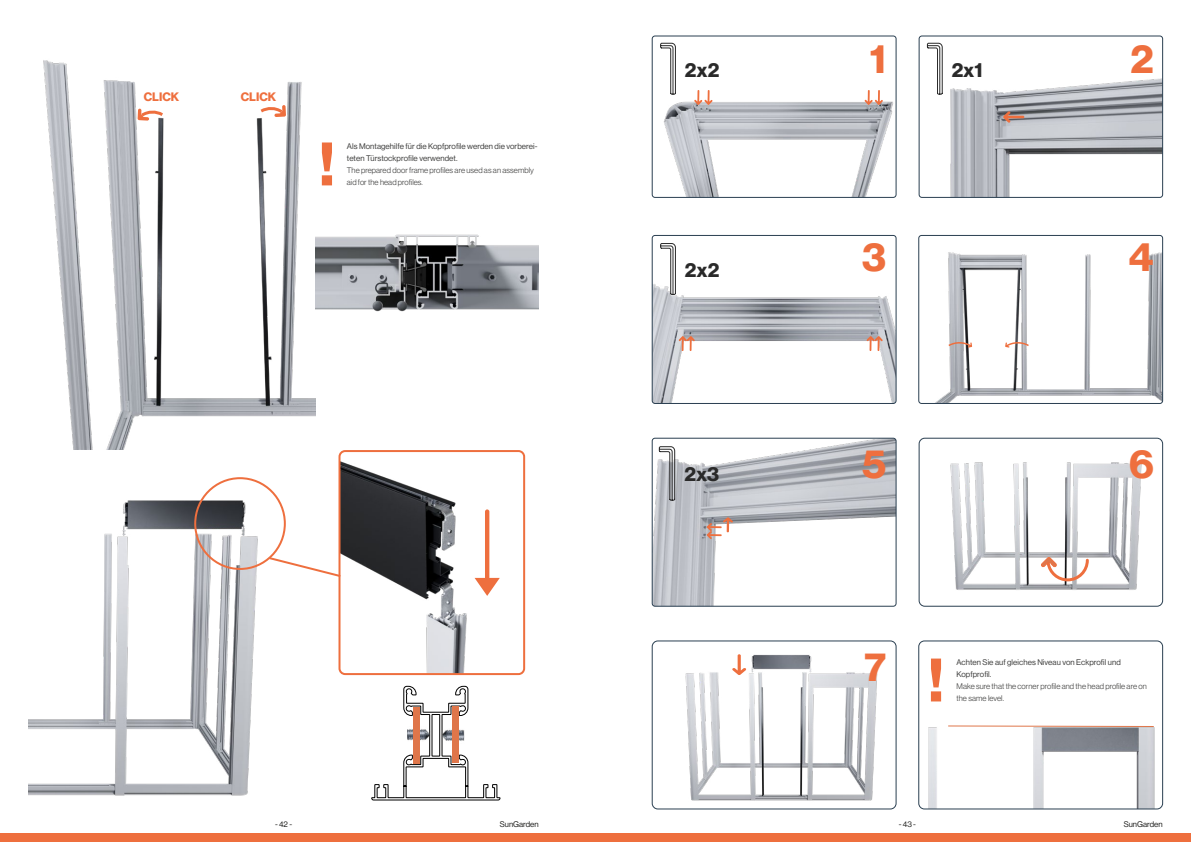
<style>
.page{position:relative;width:1191px;height:842px;background:#fff}
.page>*{position:absolute;margin:0;border:0;box-sizing:border-box;transform-origin:0 0}
.t1{font:700 60px "Neue Haas Display";color:#ee6f3e}
.t2{font:700 40px "Neue Haas Display";color:#ee6f3e}
.t3{font:700 20px "Neue Haas Display";color:#2a2a2a}
.t4{font:700 12px "Neue Haas Display";color:#ee6f3e}
.t5{font:8px/12px "Neue Haas Display";letter-spacing:.01em;color:#3c3c3b}
.t6{font:300 8px/12px "Neue Haas Display";letter-spacing:.01em;color:#3c3c3b}
.t7{font:8px "Neue Haas Display";color:#1d1d1b}
</style>
<div class="page">
<div style="left:0;top:834px;width:1191px;height:8px;background:#ee6f3e"></div>
<img style="left:43px;top:60px;width:272px;height:390px">
<svg style="left:138px;top:109px;width:28px;height:12px"></svg>
<svg style="left:257px;top:105px;width:29px;height:12px"></svg>
<img style="left:28px;top:477px;width:258px;height:319px">
<img style="left:341px;top:453px;width:181px;height:219px">
<div style="left:338px;top:450px;width:187px;height:225px;border:2px solid #ee6f3e;border-radius:6px"></div>
<div style="left:194px;top:477px;width:92px;height:93px;border:2px solid #ee6f3e;border-radius:50%"></div>
<svg style="left:267px;top:556px;width:76px;height:22px"></svg>
<svg style="left:474px;top:509px;width:26px;height:87px"></svg>
<svg style="left:371px;top:686px;width:129px;height:114px"></svg>
<img style="left:407px;top:727px;width:24px;height:18px">
<div style="left:413px;top:708px;width:6px;height:56px;background:#df764a"></div>
<img style="left:441px;top:726px;width:24px;height:18px">
<div style="left:452px;top:707px;width:6px;height:56px;background:#df764a"></div>
<img style="left:315px;top:234px;width:224px;height:78px">
<img style="left:653px;top:641px;width:243px;height:168px">
<div style="left:651px;top:640px;width:245px;height:169px;border:1px solid #2a3f51;border-radius:6px"></div>
<img style="left:664px;top:36px;width:232px;height:160px">
<div style="left:651px;top:36px;width:245px;height:162px;border:1px solid #2a3f51;border-radius:3px"></div>
<img style="left:950px;top:78px;width:211px;height:118px">
<div style="left:918px;top:36px;width:245px;height:162px;border:1px solid #2a3f51;border-radius:3px"></div>
<img style="left:653px;top:235px;width:243px;height:167px">
<div style="left:651px;top:235px;width:245px;height:169px;border:1px solid #2a3f51;border-radius:3px"></div>
<img style="left:936px;top:252px;width:225px;height:150px">
<div style="left:918px;top:235px;width:245px;height:169px;border:1px solid #2a3f51;border-radius:3px"></div>
<img style="left:653px;top:438px;width:243px;height:167px">
<div style="left:651px;top:438px;width:245px;height:169px;border:1px solid #2a3f51;border-radius:3px"></div>
<img style="left:919px;top:727px;width:243px;height:82px">
<div style="left:918px;top:640px;width:245px;height:169px;border:1px solid #2a3f51;border-radius:6px"></div>
<svg style="left:660px;top:42px;width:17px;height:53px"></svg>
<svg style="left:659px;top:242px;width:18px;height:53px"></svg>
<svg style="left:926px;top:42px;width:17px;height:53px"></svg>
<svg style="left:678px;top:336px;width:16px;height:15px"></svg>
<svg style="left:706px;top:517px;width:27px;height:22px"></svg>
<svg style="left:732px;top:654px;width:14px;height:21px"></svg>
<svg style="left:866px;top:336px;width:16px;height:15px"></svg>
<svg style="left:694px;top:90px;width:18px;height:15px"></svg>
<svg style="left:864px;top:90px;width:19px;height:15px"></svg>
<svg style="left:1003px;top:111px;width:21px;height:12px"></svg>
<svg style="left:946px;top:342px;width:27px;height:6px"></svg>
<svg style="left:1004px;top:342px;width:26px;height:6px"></svg>
<img style="left:920px;top:438px;width:242px;height:167px">
<div style="left:918px;top:438px;width:245px;height:169px;border:1px solid #2a3f51;border-radius:6px"></div>
<svg style="left:658px;top:446px;width:18px;height:55px"></svg>
<svg style="left:1040px;top:556px;width:50px;height:27px"></svg>
<svg style="left:948px;top:725px;width:206px;height:2px"></svg>
<h3 class="t4" style="left:144px;top:89px;width:37px">CLICK</h3>
<h3 class="t4" style="left:241px;top:89px;width:37px">CLICK</h3>
<h1 class="t1" style="left:319px;top:129px;width:17px">!</h1>
<p class="t5" style="left:347px;top:141px;width:192px">Als Montagehilfe für die Kopfprofile werden die vorberei&shy;teten Türstockprofile verwendet.</p>
<p class="t6" style="left:347px;top:165px;width:188px">The prepared door frame profiles are used as an assembly aid for the head profiles.</p>
<h3 class="t3" style="left:685px;top:58px;width:36px">2x2</h3>
<h3 class="t3" style="left:685px;top:258px;width:36px">2x2</h3>
<h3 class="t3" style="left:684px;top:462px;width:36px">2x3</h3>
<h2 class="t2" style="left:870px;top:36px;width:18px">1</h2>
<h2 class="t2" style="left:862px;top:234px;width:25px">3</h2>
<h3 class="t3" style="left:951px;top:58px;width:32px">2x1</h3>
<h2 class="t2" style="left:1130px;top:36px;width:25px">2</h2>
<h2 class="t2" style="left:1129px;top:234px;width:26px">4</h2>
<h2 class="t2" style="left:862px;top:441px;width:26px">5</h2>
<h2 class="t2" style="left:1129px;top:441px;width:26px">6</h2>
<h2 class="t2" style="left:864px;top:644px;width:23px">7</h2>
<h1 class="t1" style="left:928px;top:645px;width:17px">!</h1>
<p class="t5" style="left:956px;top:657px;width:166px">Achten Sie auf gleiches Niveau von Eckprofil und<br>Kopfprofil.</p>
<p class="t6" style="left:956px;top:681px;width:192px">Make sure that the corner profile and the head profile are on the same level.</p>
<p class="t7" style="left:275px;top:819px;width:19px">- 42 -</p>
<p class="t7" style="left:500px;top:820px;width:40px">SunGarden</p>
<p class="t7" style="left:899px;top:819px;width:19px">- 43 -</p>
<p class="t7" style="left:1123px;top:820px;width:40px">SunGarden</p>
</div>
